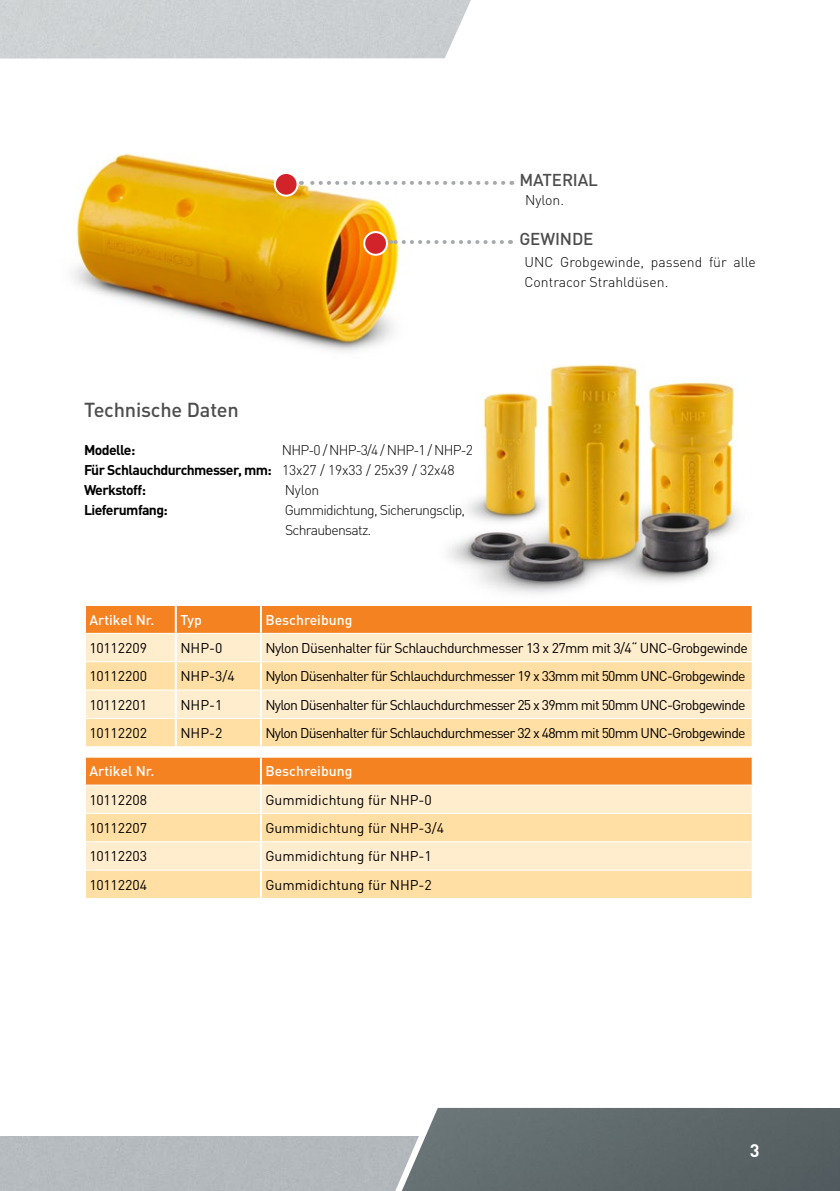
<style>
.page{position:relative;width:840px;height:1191px;background:#fff}
.page>*{position:absolute;margin:0;border:0;box-sizing:border-box;transform-origin:0 0}
.t1{font:500 20px "DIN Pro";letter-spacing:-.01em;color:#4d4d4f}
.t2{font:700 18px "DIN Pro";color:#fff}
.t3{font:500 17px "DIN Pro";letter-spacing:-.01em;color:#4d4d4f}
.t4{font:14px "DIN Pro";letter-spacing:-.04em;color:#000}
.t5{font:14px "DIN Pro";color:#000}
.t6{font:300 14px/20px "DIN Pro";letter-spacing:-.06em;color:#000}
.t7{font:300 14px/20px "DIN Pro";color:#000}
.t8{font:500 14px "DIN Pro";color:#fff}
.t9{font:300 14px/20px "DIN Pro";letter-spacing:-.05em;color:#000}
.t10{font:700 14px "DIN Pro";letter-spacing:-.04em;color:#000}
.t11{font:300 14px "DIN Pro";letter-spacing:-.025em;color:#000}
.s1{font-weight:700}
</style>
<div class="page">
<svg style="left:371px;top:1136px;width:18px;height:55px"></svg>
<img style="left:389px;top:1107px;width:450px;height:84px">
<img style="left:73px;top:153px;width:327px;height:199px">
<div style="left:275px;top:173px;width:22px;height:23px;background:#d2232a;border-radius:50%"></div>
<div style="left:274px;top:172px;width:24px;height:25px;border:2px solid #fff;border-radius:50%"></div>
<div style="left:364px;top:232px;width:23px;height:23px;background:#d2232a;border-radius:50%"></div>
<div style="left:363px;top:231px;width:25px;height:25px;border:2px solid #fff;border-radius:50%"></div>
<svg style="left:301px;top:181px;width:202px;height:4px"></svg>
<svg style="left:390px;top:240px;width:111px;height:4px"></svg>
<img style="left:448px;top:364px;width:291px;height:230px">
<div style="left:86px;top:757px;width:665px;height:27px;background:#f58220"></div>
<div style="left:86px;top:785px;width:665px;height:28px;background:#ffedce"></div>
<svg style="left:86px;top:814px;width:665px;height:84px;background:#ffe3b2"></svg>
<hr style="left:260px;top:785px;width:2px;height:28px;background:#fff">
<hr style="left:260px;top:842px;width:2px;height:27px;background:#fff">
<hr style="left:260px;top:814px;width:2px;height:27px;background:#fff">
<hr style="left:86px;top:841px;width:175px;height:1px;background:#fff">
<hr style="left:261px;top:841px;width:490px;height:1px;background:#fff">
<hr style="left:86px;top:869px;width:175px;height:1px;background:#fff">
<hr style="left:261px;top:869px;width:490px;height:1px;background:#fff">
<hr style="left:260px;top:870px;width:2px;height:28px;background:#fff">
<hr style="left:260px;top:757px;width:2px;height:27px;background:#fff">
<div style="left:86px;top:606px;width:665px;height:27px;background:#f58220"></div>
<div style="left:86px;top:634px;width:665px;height:27px;background:#ffedce"></div>
<svg style="left:86px;top:662px;width:665px;height:84px;background:#ffe4b2"></svg>
<hr style="left:175px;top:634px;width:2px;height:27px;background:#fff">
<hr style="left:260px;top:634px;width:2px;height:27px;background:#fff">
<hr style="left:175px;top:690px;width:2px;height:28px;background:#fff">
<hr style="left:260px;top:690px;width:2px;height:28px;background:#fff">
<hr style="left:175px;top:662px;width:2px;height:27px;background:#fff">
<hr style="left:260px;top:662px;width:2px;height:27px;background:#fff">
<hr style="left:86px;top:689px;width:90px;height:1px;background:#fff">
<hr style="left:176px;top:689px;width:85px;height:1px;background:#fff">
<hr style="left:261px;top:689px;width:490px;height:1px;background:#fff">
<hr style="left:86px;top:718px;width:90px;height:1px;background:#fff">
<hr style="left:176px;top:718px;width:85px;height:1px;background:#fff">
<hr style="left:261px;top:718px;width:490px;height:1px;background:#fff">
<hr style="left:175px;top:719px;width:2px;height:27px;background:#fff">
<hr style="left:260px;top:719px;width:2px;height:27px;background:#fff">
<hr style="left:175px;top:606px;width:2px;height:27px;background:#fff">
<hr style="left:260px;top:606px;width:2px;height:27px;background:#fff">
<p class="t3" style="left:519px;top:169px;width:80px">MATERIAL</p>
<p class="t11" style="left:525px;top:191px;width:40px">Nylon.</p>
<p class="t3" style="left:519px;top:228px;width:75px">GEWINDE</p>
<h1 class="t1" style="left:84px;top:396px;width:156px">Technische Daten</h1>
<p class="t6" style="left:84px;top:439px;width:390px;text-indent:198px">NHP-0 / NHP-3/4 / NHP-1 / NHP-2<br><span class="s1">Für Schlauchdurchmesser, mm:</span> 13x27 / 19x33 / 25x39 / 32x48<br><span class="s1">Werkstoff:</span></p>
<p class="t10" style="left:84px;top:440px;width:53px">Modelle:</p>
<p class="t11" style="left:284px;top:481px;width:36px">Nylon</p>
<p class="t10" style="left:84px;top:500px;width:85px">Lieferumfang:</p>
<p class="t9" style="left:284px;top:499px;width:182px">Gummidichtung, Sicherungsclip,<br>Schraubensatz.</p>
<p class="t7" style="left:524px;top:252px;width:233px">UNC Grobgewinde, passend für alle<br>Contracor Strahldüsen.</p>
<p class="t8" style="left:89px;top:610px;width:66px">Artikel Nr.</p>
<p class="t8" style="left:180px;top:610px;width:23px">Typ</p>
<p class="t8" style="left:265px;top:610px;width:88px">Beschreibung</p>
<p class="t5" style="left:89px;top:639px;width:59px">10112209</p>
<p class="t4" style="left:180px;top:639px;width:44px">NHP-0</p>
<p class="t4" style="left:265px;top:639px;width:483px">Nylon Düsenhalter für Schlauchdurchmesser 13 x 27mm mit 3/4“ UNC-Grobgewinde</p>
<p class="t5" style="left:89px;top:667px;width:59px">10112200</p>
<p class="t4" style="left:180px;top:667px;width:56px">NHP-3/4</p>
<p class="t4" style="left:265px;top:667px;width:481px">Nylon Düsenhalter für Schlauchdurchmesser 19 x 33mm mit 50mm UNC-Grobgewinde</p>
<p class="t5" style="left:89px;top:695px;width:59px">10112201</p>
<p class="t4" style="left:180px;top:695px;width:44px">NHP-1</p>
<p class="t4" style="left:265px;top:695px;width:481px">Nylon Düsenhalter für Schlauchdurchmesser 25 x 39mm mit 50mm UNC-Grobgewinde</p>
<p class="t5" style="left:89px;top:724px;width:59px">10112202</p>
<p class="t4" style="left:180px;top:724px;width:44px">NHP-2</p>
<p class="t4" style="left:265px;top:724px;width:481px">Nylon Düsenhalter für Schlauchdurchmesser 32 x 48mm mit 50mm UNC-Grobgewinde</p>
<p class="t8" style="left:89px;top:762px;width:66px">Artikel Nr.</p>
<p class="t8" style="left:265px;top:762px;width:88px">Beschreibung</p>
<p class="t5" style="left:89px;top:790px;width:59px">10112208</p>
<p class="t5" style="left:265px;top:790px;width:168px">Gummidichtung für NHP-0</p>
<p class="t5" style="left:89px;top:819px;width:59px">10112207</p>
<p class="t5" style="left:265px;top:819px;width:180px">Gummidichtung für NHP-3/4</p>
<p class="t5" style="left:89px;top:847px;width:59px">10112203</p>
<p class="t5" style="left:265px;top:847px;width:168px">Gummidichtung für NHP-1</p>
<p class="t5" style="left:89px;top:875px;width:59px">10112204</p>
<p class="t5" style="left:265px;top:875px;width:168px">Gummidichtung für NHP-2</p>
<p class="t2" style="left:749px;top:1138px;width:11px">3</p>
</div>
